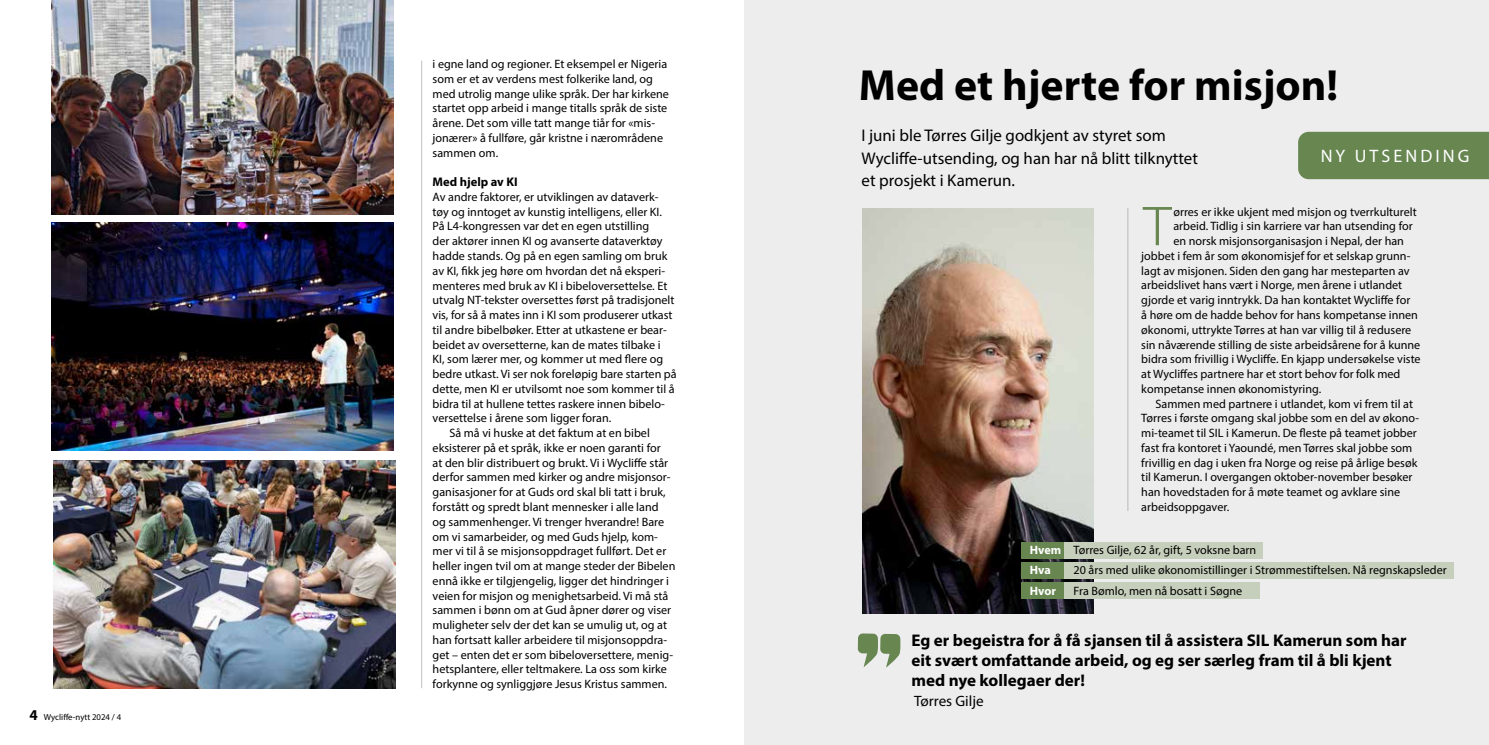
<style>
.page{position:relative;width:1489px;height:745px;background:#fff}
.page>*{position:absolute;margin:0;border:0;box-sizing:border-box;transform-origin:0 0}
.t1{font:300 53.62px "Roboto";color:#678650}
.t2{font:700 43.75px "Myriad Pro";color:#000}
.t3{font:18px "Myriad Pro";letter-spacing:.17em;color:#fff}
.t4{font:700 16.88px/20px "Myriad Pro";color:#000}
.t5{font:16.88px/22.5px "Myriad Pro";color:#000}
.t6{font:15px "Myriad Pro";color:#000}
.t7{font:700 12.5px "Myriad Pro";color:#000}
.t8{font:12.12px/14.8px "Myriad Pro";color:#000}
.t9{font:700 12.12px "Myriad Pro";color:#fff}
.t10{font:8.75px "Myriad Pro";color:#000}
.s1{font-weight:700;font-size:15px}
.s2{font-weight:700;color:#fff}
</style>
<div class="page">
<div style="left:744px;top:0;width:744px;height:744px;background:#ededee"></div>
<div style="left:1298px;top:132px;width:190px;height:47px;background:#678650"></div>
<hr style="left:421px;top:61px;width:1px;height:626px;background:#939598">
<img style="left:862px;top:208px;width:231px;height:404px">
<div style="left:1021px;top:541px;width:42px;height:17px;background:#678650"></div>
<div style="left:1021px;top:562px;width:42px;height:17px;background:#678650"></div>
<div style="left:1063px;top:541px;width:199px;height:17px;background:#c6cfbb"></div>
<div style="left:1063px;top:562px;width:390px;height:17px;background:#c6cfbb"></div>
<div style="left:1063px;top:582px;width:196px;height:17px;background:#c6cfbb"></div>
<div style="left:1021px;top:582px;width:42px;height:17px;background:#678650"></div>
<svg style="left:857px;top:633px;width:43px;height:34px"></svg>
<hr style="left:1127px;top:208px;width:1px;height:302px;background:#939598">
<img style="left:52px;top:0;width:341px;height:214px">
<img style="left:52px;top:223px;width:341px;height:227px">
<img style="left:53px;top:460px;width:342px;height:227px">
<p class="t10" style="left:29px;top:711px;width:93px"><span class="s1">4</span> Wycliffe-nytt 2024 / 4</p>
<p class="t8" style="left:432px;top:56px;width:238px">i egne land og regioner. Et eksempel er Nigeria som er et av verdens mest folkerike land, og med utrolig mange ulike språk. Der har kirkene startet opp arbeid i mange titalls språk de siste årene. Det som ville tatt mange tiår for «mis&shy;jonærer» å fullføre, går kristne i nærområdene sammen om.</p>
<p class="t7" style="left:432px;top:174px;width:87px">Med hjelp av KI</p>
<p class="t8" style="left:432px;top:189px;width:227px">Av andre faktorer, er utviklingen av dataverk-</p>
<p class="t8" style="left:432px;top:204px;width:231px">tøy og inntoget av kunstig intelligens, eller KI.</p>
<p class="t8" style="left:432px;top:219px;width:218px">På L4-kongressen var det en egen utstilling</p>
<p class="t8" style="left:432px;top:233px;width:231px">der aktører innen KI og avanserte dataverktøy</p>
<p class="t8" style="left:432px;top:248px;width:236px">hadde stands. Og på en egen samling om bruk</p>
<p class="t8" style="left:432px;top:263px;width:234px">av KI, fikk jeg høre om hvordan det nå eksperi-</p>
<p class="t8" style="left:432px;top:278px;width:236px">menteres med bruk av KI i bibeloversettelse. Et</p>
<p class="t8" style="left:432px;top:292px;width:243px">utvalg NT-tekster oversettes først på tradisjonelt</p>
<p class="t8" style="left:432px;top:307px;width:241px">vis, for så å mates inn i KI som produserer utkast</p>
<p class="t8" style="left:432px;top:322px;width:236px">til andre bibelbøker. Etter at utkastene er bear-</p>
<p class="t8" style="left:432px;top:337px;width:229px">beidet av oversetterne, kan de mates tilbake i</p>
<p class="t8" style="left:432px;top:351px;width:232px">KI, som lærer mer, og kommer ut med flere og</p>
<p class="t8" style="left:432px;top:366px;width:245px">bedre utkast. Vi ser nok foreløpig bare starten på</p>
<p class="t8" style="left:432px;top:381px;width:243px">dette, men KI er utvilsomt noe som kommer til å</p>
<p class="t8" style="left:432px;top:395px;width:234px">bidra til at hullene tettes raskere innen bibelo-</p>
<p class="t8" style="left:432px;top:410px;width:180px">versettelse i årene som ligger foran.</p>
<p class="t8" style="left:449px;top:425px;width:202px">Så må vi huske at det faktum at en bibel</p>
<p class="t8" style="left:432px;top:440px;width:229px">eksisterer på et språk, ikke er noen garanti for</p>
<p class="t8" style="left:432px;top:455px;width:237px">at den blir distribuert og brukt. Vi i Wycliffe står</p>
<p class="t8" style="left:432px;top:469px;width:239px">derfor sammen med kirker og andre misjonsor-</p>
<p class="t8" style="left:432px;top:484px;width:235px">ganisasjoner for at Guds ord skal bli tatt i bruk,</p>
<p class="t8" style="left:432px;top:499px;width:227px">forstått og spredt blant mennesker i alle land</p>
<p class="t8" style="left:432px;top:514px;width:233px">og sammenhenger. Vi trenger hverandre! Bare</p>
<p class="t8" style="left:432px;top:528px;width:227px">om vi samarbeider, og med Guds hjelp, kom-</p>
<p class="t8" style="left:432px;top:543px;width:235px">mer vi til å se misjonsoppdraget fullført. Det er</p>
<p class="t8" style="left:432px;top:558px;width:244px">heller ingen tvil om at mange steder der Bibelen</p>
<p class="t8" style="left:432px;top:573px;width:238px">ennå ikke er tilgjengelig, ligger det hindringer i</p>
<p class="t8" style="left:432px;top:587px;width:237px">veien for misjon og menighetsarbeid. Vi må stå</p>
<p class="t8" style="left:432px;top:602px;width:240px">sammen i bønn om at Gud åpner dører og viser</p>
<p class="t8" style="left:432px;top:617px;width:236px">muligheter selv der det kan se umulig ut, og at</p>
<p class="t8" style="left:432px;top:631px;width:236px">han fortsatt kaller arbeidere til misjonsoppdra-</p>
<p class="t8" style="left:432px;top:646px;width:242px">get – enten det er som bibeloversettere, menig-</p>
<p class="t8" style="left:432px;top:661px;width:236px">hetsplantere, eller teltmakere. La oss som kirke</p>
<p class="t8" style="left:432px;top:676px;width:236px">forkynne og synliggjøre Jesus Kristus sammen.</p>
<h2 class="t2" style="left:858px;top:56px;width:481px">Med et hjerte for misjon!</h2>
<h3 class="t5" style="left:861px;top:124px;width:338px">I juni ble Tørres Gilje godkjent av styret som<br>Wycliffe-utsending, og han har nå blitt tilknyttet et prosjekt i Kamerun.</h3>
<h3 class="t3" style="left:1320px;top:145px;width:150px">NY UTSENDING</h3>
<h1 class="t1" style="left:1141px;top:188px;width:34px">T</h1>
<p class="t8" style="left:1173px;top:204px;width:245px">ørres er ikke ukjent med misjon og tverrkulturelt</p>
<p class="t8" style="left:1173px;top:219px;width:241px">arbeid. Tidlig i sin karriere var han utsending for</p>
<p class="t8" style="left:1173px;top:233px;width:232px">en norsk misjonsorganisasjon i Nepal, der han</p>
<p class="t8" style="left:1141px;top:248px;width:270px">jobbet i fem år som økonomisjef for et selskap grunn-</p>
<p class="t8" style="left:1141px;top:263px;width:270px">lagt av misjonen. Siden den gang har mesteparten av</p>
<p class="t8" style="left:1141px;top:278px;width:262px">arbeidslivet hans vært i Norge, men årene i utlandet</p>
<p class="t8" style="left:1141px;top:292px;width:270px">gjorde et varig inntrykk. Da han kontaktet Wycliffe for</p>
<p class="t8" style="left:1141px;top:307px;width:278px">å høre om de hadde behov for hans kompetanse innen</p>
<p class="t8" style="left:1141px;top:322px;width:271px">økonomi, uttrykte Tørres at han var villig til å redusere</p>
<p class="t8" style="left:1141px;top:336px;width:280px">sin nåværende stilling de siste arbeidsårene for å kunne</p>
<p class="t8" style="left:1141px;top:351px;width:281px">bidra som frivillig i Wycliffe. En kjapp undersøkelse viste</p>
<p class="t8" style="left:1141px;top:366px;width:260px">at Wycliffes partnere har et stort behov for folk med</p>
<p class="t8" style="left:1141px;top:381px;width:181px">kompetanse innen økonomistyring.</p>
<p class="t8" style="left:1155px;top:395px;width:259px">Sammen med partnere i utlandet, kom vi frem til at</p>
<p class="t8" style="left:1141px;top:410px;width:279px">Tørres i første omgang skal jobbe som en del av økono-</p>
<p class="t8" style="left:1141px;top:425px;width:277px">mi-teamet til SIL i Kamerun. De fleste på teamet jobber</p>
<p class="t8" style="left:1141px;top:440px;width:272px">fast fra kontoret i Yaoundé, men Tørres skal jobbe som</p>
<p class="t8" style="left:1141px;top:455px;width:277px">frivillig en dag i uken fra Norge og reise på årlige besøk</p>
<p class="t8" style="left:1141px;top:469px;width:273px">til Kamerun. I overgangen oktober-november besøker</p>
<p class="t8" style="left:1141px;top:484px;width:260px">han hovedstaden for å møte teamet og avklare sine</p>
<p class="t8" style="left:1141px;top:499px;width:89px">arbeidsoppgaver.</p>
<p class="t8" style="left:1029px;top:539px;width:228px;line-height:20.6px"><span class="s2">Hvem</span> Tørres Gilje, 62 år, gift, 5 voksne barn<br><span class="s2">Hva</span></p>
<p class="t8" style="left:1073px;top:562px;width:375px">20 års med ulike økonomistillinger i Strømmestiftelsen. Nå regnskapsleder</p>
<p class="t9" style="left:1029px;top:582px;width:28px">Hvor</p>
<p class="t8" style="left:1073px;top:583px;width:170px">Fra Bømlo, men nå bosatt i Søgne</p>
<h3 class="t4" style="left:911px;top:629px;width:497px">Eg er begeistra for å få sjansen til å assistera SIL Kamerun som har eit svært omfattande arbeid, og eg ser særleg fram til å bli kjent med nye kollegaer der!</h3>
<p class="t6" style="left:914px;top:691px;width:71px">Tørres Gilje</p>
</div>
